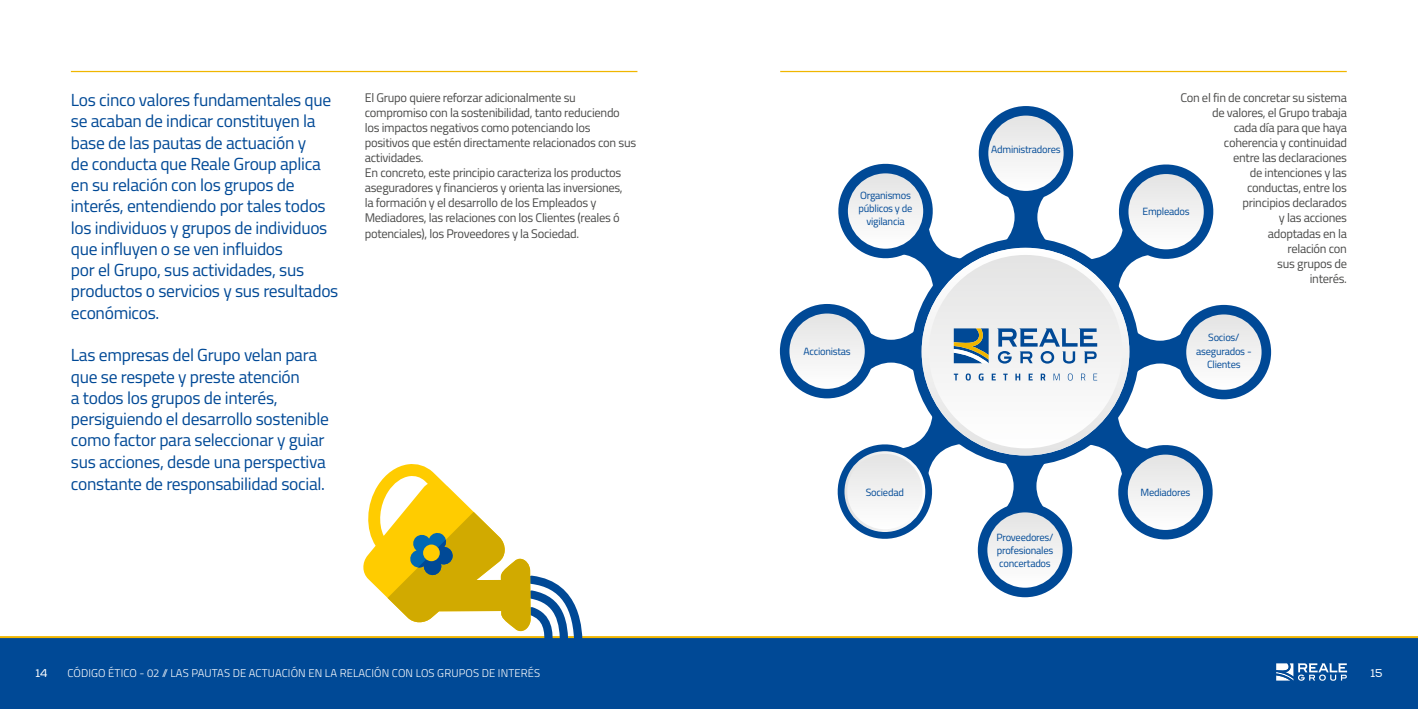
<style>
.page{position:relative;width:1418px;height:709px;background:#fff}
.page>*{position:absolute;margin:0;border:0;box-sizing:border-box;transform-origin:0 0}
.t1{font:17.5px/21.2px "Titillium";letter-spacing:-.015em;color:#004996}
.t2{font:12.5px/15px "Titillium";letter-spacing:-.025em;color:#4a4a49}
.t3{font:300 11.25px "Titillium";letter-spacing:.01em;color:#fff}
.t4{font:11.25px "Nexa";color:#fff}
.t5{font:10.5px/13.1px "Titillium";letter-spacing:-.025em;color:#004996;text-align:center}
</style>
<div class="page">
<div style="left:0;top:638px;width:1417px;height:71px;background:#004996"></div>
<svg style="left:1276px;top:663px;width:70px;height:17px"></svg>
<hr style="left:0;top:636px;width:1417px;height:2px;background:#f0b600">
<svg style="left:1005px;top:196px;width:41px;height:44px"></svg>
<div style="left:978px;top:106px;width:95px;height:94px;background:#004996;border-radius:50%"></div>
<svg style="left:1137px;top:331px;width:42px;height:41px"></svg>
<div style="left:1176px;top:305px;width:95px;height:94px;background:#004996;border-radius:50%"></div>
<svg style="left:1004px;top:463px;width:41px;height:44px"></svg>
<div style="left:977px;top:503px;width:95px;height:94px;background:#004996;border-radius:50%"></div>
<svg style="left:869px;top:331px;width:44px;height:41px"></svg>
<div style="left:780px;top:304px;width:94px;height:94px;background:#004996;border-radius:50%"></div>
<svg style="left:838px;top:163px;width:134px;height:135px"></svg>
<svg style="left:1078px;top:164px;width:136px;height:135px"></svg>
<svg style="left:1078px;top:405px;width:135px;height:135px"></svg>
<svg style="left:837px;top:404px;width:135px;height:135px"></svg>
<svg style="left:844px;top:451px;width:81px;height:81px"></svg>
<svg style="left:916px;top:243px;width:218px;height:217px;background:#0d529b"></svg>
<div style="left:911px;top:238px;width:228px;height:227px;border:10px solid #004996;border-radius:50%"></div>
<div style="left:988px;top:116px;width:75px;height:75px;background:#f1f1f1;border-radius:38px"></div>
<div style="left:1128px;top:174px;width:75px;height:75px;background:#f1f1f1;border-radius:38px"></div>
<svg style="left:847px;top:173px;width:76px;height:76px"></svg>
<div style="left:789px;top:313px;width:75px;height:76px;background:#f1f1f1;border-radius:38px"></div>
<div style="left:1186px;top:314px;width:75px;height:76px;background:#f1f1f1;border-radius:38px"></div>
<svg style="left:1127px;top:454px;width:76px;height:76px"></svg>
<div style="left:847px;top:454px;width:75px;height:75px;background:#f1f1f1;border-radius:38px"></div>
<div style="left:987px;top:512px;width:75px;height:75px;background:#f1f1f1;border-radius:38px"></div>
<svg style="left:921px;top:248px;width:208px;height:207px"></svg>
<div style="left:928px;top:255px;width:194px;height:193px;background:linear-gradient(to right,#f0f0f1,#f1f1f1);border-radius:97px"></div>
<svg style="left:362px;top:464px;width:220px;height:175px"></svg>
<div style="left:423px;top:544px;width:17px;height:17px;background:#fc0;border-radius:50%"></div>
<hr style="left:780px;top:71px;width:566px;height:1px;background:#f0b600">
<hr style="left:71px;top:71px;width:566px;height:1px;background:#f0b600">
<svg style="left:953px;top:328px;width:35px;height:35px"></svg>
<svg style="left:997px;top:328px;width:100px;height:35px"></svg>
<svg style="left:953px;top:373px;width:144px;height:7px"></svg>
<p class="t1" style="left:71px;top:89px;width:269px">Los cinco valores fundamentales que se acaban de indicar constituyen la base de las pautas de actuación y<br>de conducta que Reale Group aplica en su relación con los grupos de interés, entendiendo por tales todos los individuos y grupos de individuos que influyen o se ven influidos<br>por el Grupo, sus actividades, sus productos o servicios y sus resultados económicos.</p>
<p class="t1" style="left:71px;top:343px;width:259px">Las empresas del Grupo velan para que se respete y preste atención<br>a todos los grupos de interés, persiguiendo el desarrollo sostenible como factor para seleccionar y guiar sus acciones, desde una perspectiva constante de responsabilidad social.</p>
<p class="t2" style="left:365px;top:90px;width:273px">El Grupo quiere reforzar adicionalmente su compromiso con la sostenibilidad, tanto reduciendo los impactos negativos como potenciando los positivos que estén directamente relacionados con sus actividades.<br>En concreto, este principio caracteriza los productos aseguradores y financieros y orienta las inversiones,<br>la formación y el desarrollo de los Empleados y Mediadores, las relaciones con los Clientes (reales ó potenciales), los Proveedores y la Sociedad.</p>
<p class="t5" style="left:858px;top:188px;width:55px">Organismos públicos y de vigilancia</p>
<p class="t5" style="left:803px;top:344px;width:49px">Accionistas</p>
<p class="t5" style="left:865px;top:485px;width:39px">Sociedad</p>
<p class="t5" style="left:991px;top:143px;width:71px">Administradores</p>
<p class="t5" style="left:996px;top:530px;width:59px;text-align:justify">Proveedores/ profesionales concertados</p>
<p class="t2" style="left:1180px;top:90px;width:168px;text-align:right">Con el fin de concretar su sistema de valores, el Grupo trabaja<br>cada día para que haya coherencia y continuidad<br>entre las declaraciones<br>de intenciones y las<br>conductas, entre los<br>principios declarados<br>y las acciones<br>adoptadas en la<br>relación con<br>sus grupos de<br>interés.</p>
<p class="t5" style="left:1142px;top:204px;width:49px">Empleados</p>
<p class="t5" style="left:1196px;top:331px;width:57px">Socios/ asegurados -<br>Clientes</p>
<p class="t5" style="left:1140px;top:485px;width:51px">Mediadores</p>
<p class="t4" style="left:35px;top:666px;width:14px">14</p>
<p class="t3" style="left:67px;top:664px;width:474px">CÓDIGO ÉTICO - 02 // LAS PAUTAS DE ACTUACIÓN EN LA RELACIÓN CON LOS GRUPOS DE INTERÉS</p>
<p class="t4" style="left:1370px;top:666px;width:14px">15</p>
</div>
